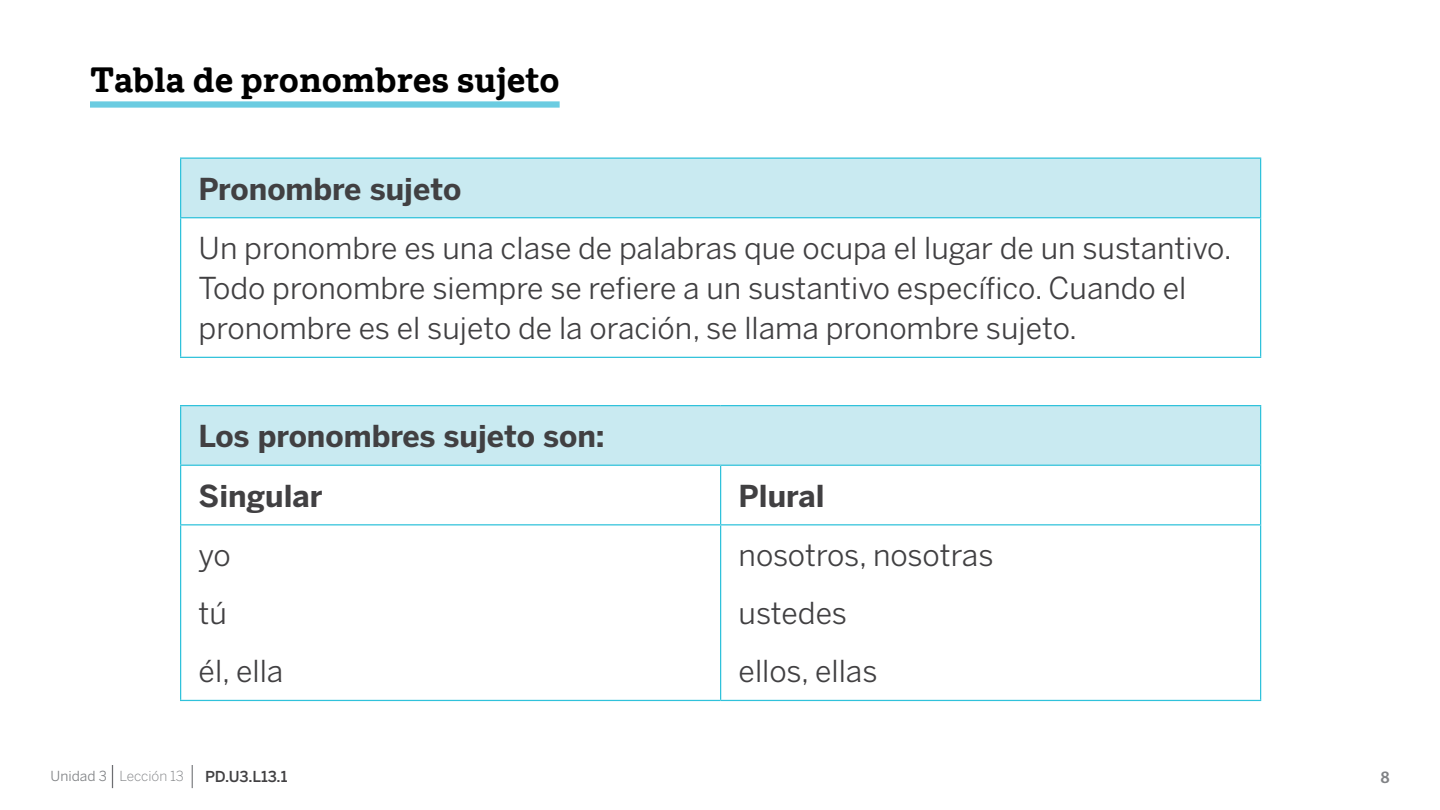
<style>
.page{position:relative;width:1440px;height:810px;background:#fff}
.page>*{position:absolute;margin:0;border:0;box-sizing:border-box;transform-origin:0 0}
.t1{font:700 35px "Amplify";color:#000}
.t2{font:30px/58px "Benton Sans";color:#414042}
.t3{font:700 30px/59.6px "Benton Sans";color:#414042}
.t4{font:600 17.5px "Myriad Pro";color:#808285}
.t5{font:500 15px "Benton Sans";color:#414042}
.t6{font:300 13.75px "Benton Sans";color:#808285}
.s1{font-weight:400}
</style>
<div class="page">
<svg style="left:112px;top:765px;width:1px;height:23px"></svg>
<svg style="left:192px;top:765px;width:1px;height:23px"></svg>
<div style="left:90px;top:101px;width:470px;height:7px;background:#6bcce1"></div>
<div style="left:181px;top:158px;width:1080px;height:60px;background:#c9eaf1"></div>
<hr style="left:180px;top:158px;width:1081px;height:1px;background:#30c2db">
<hr style="left:180px;top:159px;width:1px;height:58px;background:#30c2db">
<hr style="left:1260px;top:159px;width:1px;height:58px;background:#30c2db">
<hr style="left:180px;top:217px;width:1081px;height:1px;background:#30c2db">
<hr style="left:180px;top:218px;width:1px;height:139px;background:#30c2db">
<hr style="left:1260px;top:218px;width:1px;height:139px;background:#30c2db">
<hr style="left:180px;top:357px;width:1081px;height:1px;background:#30c2db">
<div style="left:181px;top:406px;width:1080px;height:59px;background:#c9eaf1"></div>
<hr style="left:180px;top:405px;width:541px;height:1px;background:#30c2db">
<hr style="left:180px;top:406px;width:1px;height:59px;background:#30c2db">
<hr style="left:721px;top:405px;width:540px;height:1px;background:#30c2db">
<hr style="left:1260px;top:406px;width:1px;height:59px;background:#30c2db">
<hr style="left:180px;top:465px;width:541px;height:1px;background:#30c2db">
<hr style="left:180px;top:466px;width:1px;height:58px;background:#30c2db">
<hr style="left:721px;top:465px;width:540px;height:1px;background:#30c2db">
<hr style="left:720px;top:466px;width:1px;height:58px;background:#30c2db">
<hr style="left:1260px;top:466px;width:1px;height:58px;background:#30c2db">
<hr style="left:180px;top:524px;width:541px;height:1px;background:#30c2db">
<hr style="left:180px;top:525px;width:1px;height:175px;background:#30c2db">
<hr style="left:721px;top:524px;width:540px;height:1px;background:#30c2db">
<hr style="left:720px;top:525px;width:1px;height:175px;background:#30c2db">
<hr style="left:1260px;top:525px;width:1px;height:175px;background:#30c2db">
<hr style="left:180px;top:700px;width:541px;height:1px;background:#30c2db">
<hr style="left:721px;top:700px;width:540px;height:1px;background:#30c2db">
<p class="t1" style="left:90px;top:57px;width:471px">Tabla de pronombres sujeto</p>
<p class="t3" style="left:199px;top:159px;width:264px">Pronombre sujeto</p>
<p class="t2" style="left:199px;top:228px;width:1035px;line-height:40px">Un pronombre es una clase de palabras que ocupa el lugar de un sustantivo.<br>Todo pronombre siempre se refiere a un sustantivo específico. Cuando el pronombre es el sujeto de la oración, se llama pronombre sujeto.</p>
<p class="t3" style="left:199px;top:406px;width:408px">Los pronombres sujeto son:<br>Singular</p>
<p class="t3" style="left:739px;top:466px;width:87px">Plural</p>
<p class="t2" style="left:199px;top:526px;width:86px">yo<br>tú<br>él, ella</p>
<p class="t2" style="left:739px;top:526px;width:256px">nosotros, nosotras ustedes<br>ellos, ellas</p>
<p class="t6" style="left:51px;top:768px;width:135px"><span class="s1">Unidad 3</span> Lección 13</p>
<p class="t5" style="left:205px;top:768px;width:84px">PD.U3.L13.1</p>
<p class="t4" style="left:1381px;top:766px;width:11px">8</p>
</div>
